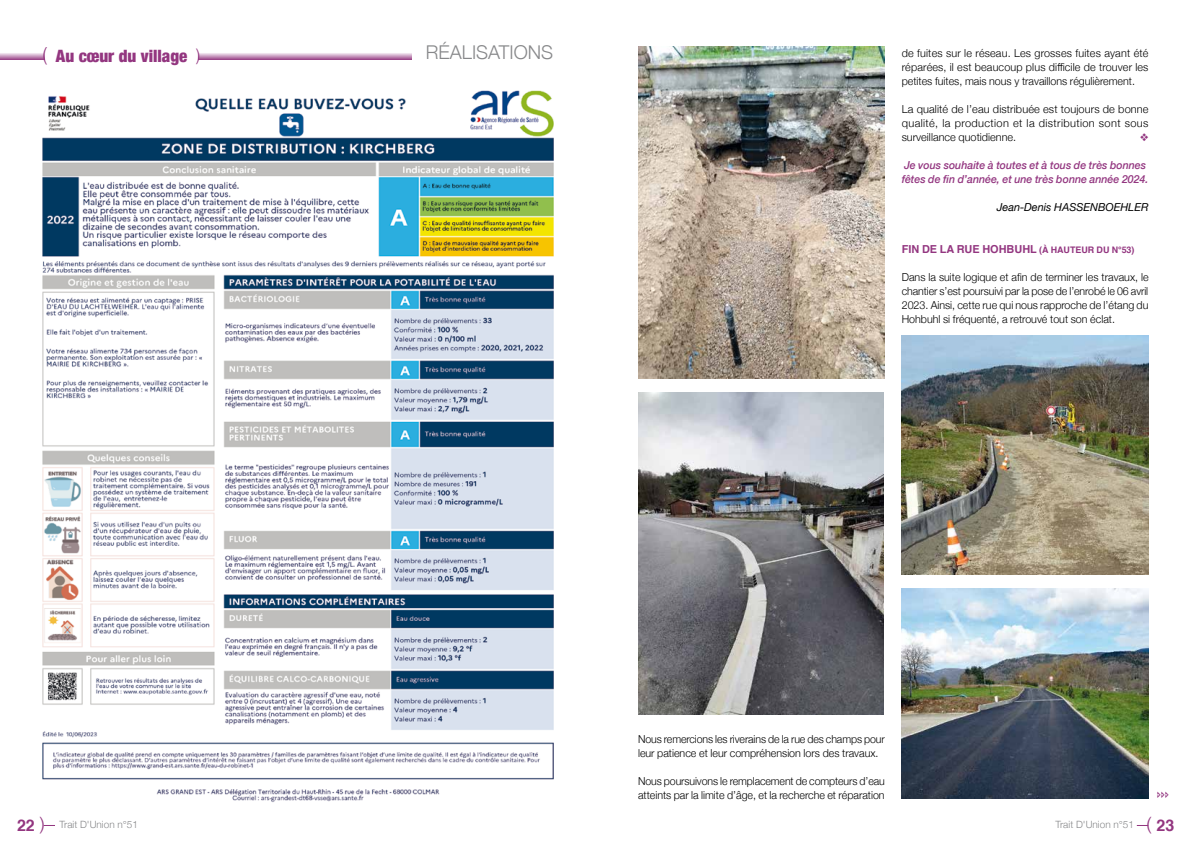
<style>
.page{position:relative;width:1191px;height:842px;background:#fff}
.page>*{position:absolute;margin:0;border:0;box-sizing:border-box;transform-origin:0 0}
.t1{font:300 19px "Helvetica Neue";color:#87888a}
.t2{font:900 condensed 17px "Helvetica Neue";color:#933680}
.t3{font:300 11px/14px "Helvetica Neue";color:#000;text-align:justify}
.t4{font:300 11px/14px "Helvetica Neue";color:#000;scale:.96 1}
.t5{font:italic 500 11px/14px "Helvetica Neue";color:#933680;scale:.96 1}
.t6{font:700 11px "Helvetica";color:#933680}
.t7{font:italic 11px "Helvetica Neue";color:#000}
.t8{font:300 10px "Helvetica Neue";color:#87888a}
.s1{font-weight:300;font-stretch:normal;font-size:19px}
.s2{font-weight:300;font-stretch:normal}
.s3{font-size:9px}
.s4{font-family:"Helvetica";font-weight:700;font-size:16px;color:#933680}
.s5{font-family:"Helvetica";font-size:18px;color:#933680}
</style>
<div class="page">
<svg style="left:1136px;top:825px;width:12px;height:1px"></svg>
<svg style="left:0;top:53px;width:44px;height:7px"></svg>
<svg style="left:199px;top:53px;width:213px;height:7px"></svg>
<img style="left:901px;top:335px;width:247px;height:240px">
<img style="left:901px;top:589px;width:247px;height:209px">
<img style="left:638px;top:46px;width:246px;height:332px">
<img style="left:638px;top:393px;width:246px;height:322px">
<img style="left:156px;top:789px;width:284px;height:13px">
<img style="left:43px;top:90px;width:511px;height:690px">
<h2 class="t2" style="left:43px;top:42px;width:159px"><span class="s1">(</span> Au cœur du village <span class="s2">)</span></h2>
<h1 class="t1" style="left:426px;top:37px;width:129px">RÉALISATIONS</h1>
<p class="t3" style="left:901px;top:45px;width:248px">de fuites sur le réseau. Les grosses fuites ayant été réparées, il est beaucoup plus difficile de trouver les petites fuites, mais nous y travaillons régulièrement.</p>
<p class="t3" style="left:901px;top:101px;width:248px">La qualité de l’eau distribuée est toujours de bonne qualité, la production et la distribution sont sous surveillance quotidienne.</p>
<p class="t5" style="left:901px;top:157px;width:258px">Je vous souhaite à toutes et à tous de très bonnes fêtes de fin d’année, et une très bonne année 2024.</p>
<p class="t7" style="left:996px;top:199px;width:153px">Jean-Denis HASSENBOEHLER</p>
<p class="t6" style="left:901px;top:240px;width:234px">FIN DE LA RUE HOHBUHL <span class="s3">(À HAUTEUR DU N°53)</span></p>
<p class="t3" style="left:901px;top:269px;width:248px">Dans la suite logique et afin de terminer les travaux, le chantier s’est poursuivi par la pose de l’enrobé le 06 avril 2023. Ainsi, cette rue qui nous rapproche de l’étang du Hohbuhl si fréquenté, a retrouvé tout son éclat.</p>
<p class="t4" style="left:638px;top:731px;width:259px">Nous remercions les riverains de la rue des champs pour leur patience et leur compréhension lors des travaux.</p>
<p class="t4" style="left:638px;top:773px;width:259px">Nous poursuivons le remplacement de compteurs d’eau atteints par la limite d’âge, et la recherche et réparation</p>
<p class="t8" style="left:17px;top:816px;width:122px"><span class="s4">22</span> <span class="s5">)</span> Trait D'Union n°51</p>
<p class="t8" style="left:1055px;top:816px;width:120px">Trait D'Union n°51 <span class="s5">(</span> <span class="s4">23</span></p>
</div>
